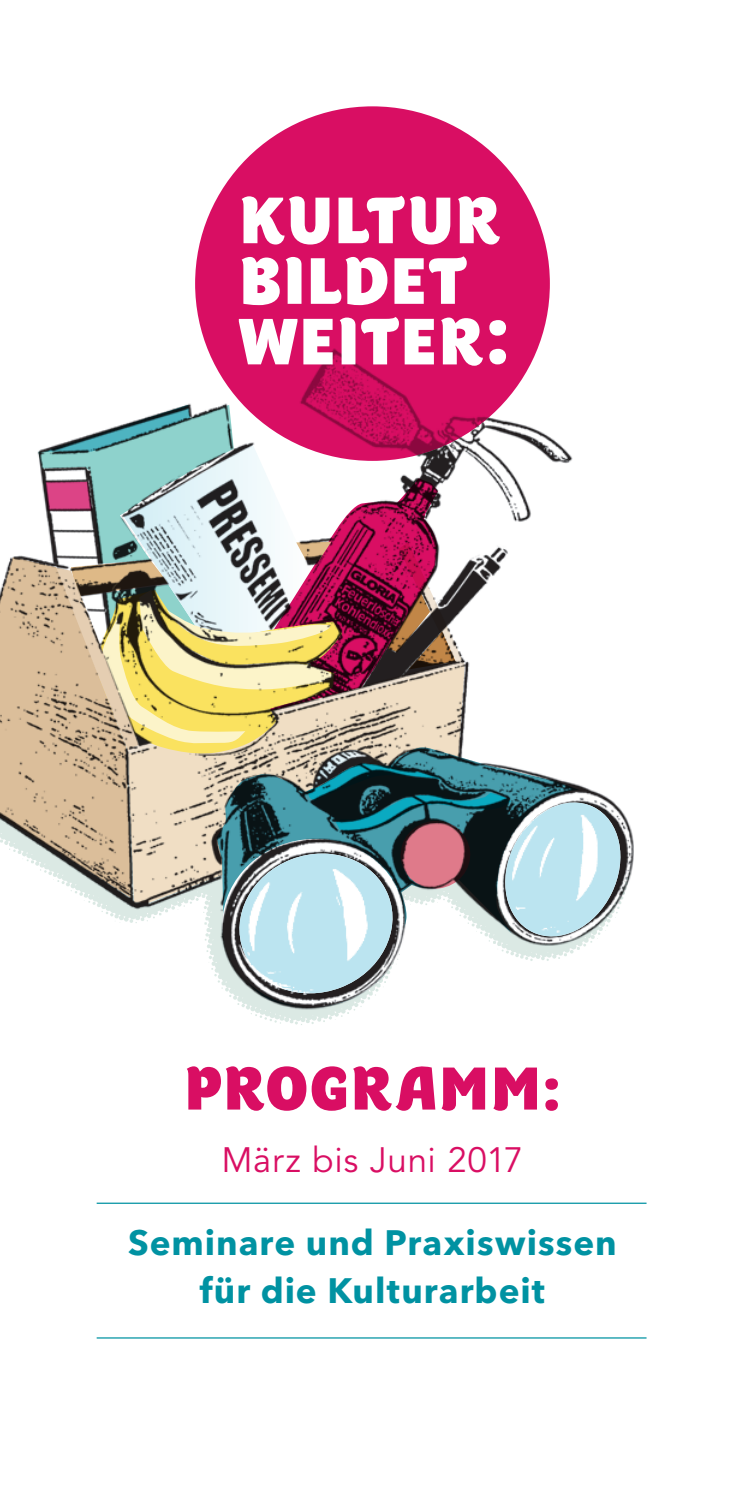
<style>
.page{position:relative;width:745px;height:1489px;background:#fff}
.page>*{position:absolute;margin:0;border:0;box-sizing:border-box;transform-origin:0 0}
.t1{font:900 60px "Chino Display ITC Pro";letter-spacing:.035em;color:#d90e63}
.t2{font:700 35px/47.5px "Avenir Next LT Pro";letter-spacing:.03em;color:#0092a2;text-align:center}
.t3{font:35px "Avenir LT Std";letter-spacing:.015em;color:#d90e63}
</style>
<div class="page">
<img style="left:0;top:284px;width:634px;height:741px">
<svg style="left:230px;top:793px;width:398px;height:9px;background:#3f6f77"></svg>
<img style="left:230px;top:802px;width:398px;height:200px">
<hr style="left:97px;top:1202px;width:549px;height:1px;background:#0092a2">
<hr style="left:97px;top:1337px;width:549px;height:1px;background:#0092a2">
<div style="left:195px;top:106px;width:354px;height:355px;background:#d90e63;border-radius:50%"></div>
<svg style="left:239px;top:317px;width:266px;height:49px"></svg>
<svg style="left:241px;top:256px;width:225px;height:49px"></svg>
<svg style="left:241px;top:196px;width:258px;height:48px"></svg>
<h1 class="t1" style="left:184px;top:1049px;width:378px">PROGRAMM:</h1>
<p class="t3" style="left:221px;top:1139px;width:303px">März bis Juni 2017</p>
<p class="t2" style="left:128px;top:1218px;width:490px">Seminare und Praxiswissen für die Kulturarbeit</p>
</div>
